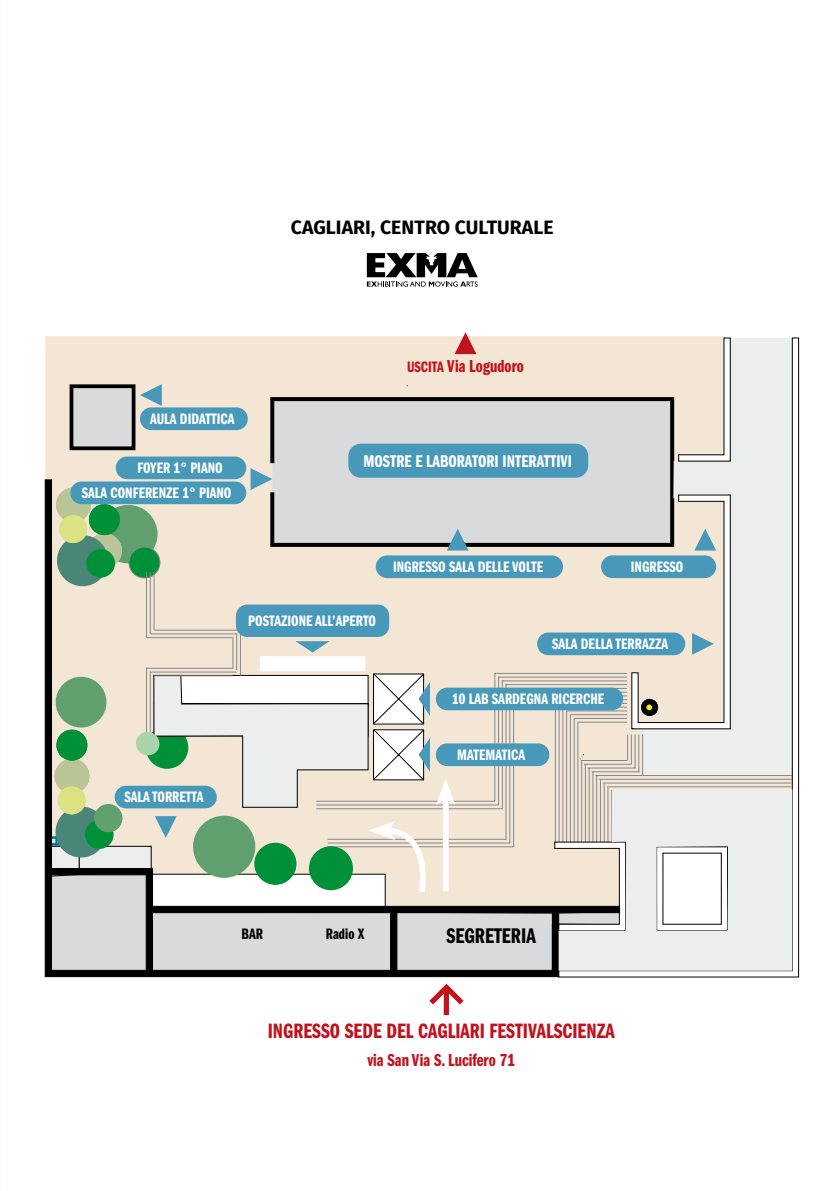
<style>
.page{position:relative;width:840px;height:1191px;background:#fff}
.page>*{position:absolute;margin:0;border:0;box-sizing:border-box;transform-origin:0 0}
.t1{font:22px "ITC Franklin Gothic Std Dm Cp";color:#000}
.t2{font:21.6px "ITC Franklin Gothic Std Dm Cp";color:#c2121d}
.t3{font:700 19.4px "Fira Sans";letter-spacing:.005em;color:#000}
.t4{font:18px "ITC Franklin Gothic Std Dm Cp";color:#c2121d}
.t5{font:17.6px "ITC Franklin Gothic Std Dm Cp";color:#fff}
.t6{font:15.6px "ITC Franklin Gothic Std Dm Cp";color:#fff}
.t7{font:15.6px "ITC Franklin Gothic Std Dm Cp";color:#000}
.s1{font-size:15.6px}
</style>
<div class="page">
<div style="left:45px;top:336px;width:680px;height:143px;background:#f4e6d5"></div>
<svg style="left:268px;top:395px;width:290px;height:84px"></svg>
<svg style="left:429px;top:983px;width:34px;height:32px"></svg>
<svg style="left:558px;top:337px;width:240px;height:640px"></svg>
<svg style="left:45px;top:479px;width:574px;height:498px"></svg>
<div style="left:55px;top:758px;width:34px;height:35px;background:#b9c497;border-radius:50%"></div>
<div style="left:56px;top:487px;width:35px;height:35px;background:#b9c497;border-radius:50%"></div>
<div style="left:87px;top:533px;width:35px;height:35px;background:#b9c497;border-radius:50%"></div>
<div style="left:56px;top:729px;width:31px;height:31px;background:#009037;border-radius:50%"></div>
<div style="left:89px;top:504px;width:31px;height:31px;background:#009037;border-radius:50%"></div>
<div style="left:129px;top:547px;width:31px;height:31px;background:#009037;border-radius:50%"></div>
<div style="left:129px;top:547px;width:31px;height:31px;border:1px solid #87888a;border-radius:50%"></div>
<div style="left:51px;top:846px;width:28px;height:22px;background:#eceded"></div>
<div style="left:51px;top:846px;width:28px;height:22px;border:1px solid #000"></div>
<div style="left:79px;top:846px;width:72px;height:22px;background:#eceded"></div>
<div style="left:79px;top:846px;width:72px;height:22px;border:1px solid #000"></div>
<div style="left:55px;top:806px;width:52px;height:51px;background:#498677;border-radius:50%"></div>
<div style="left:57px;top:535px;width:51px;height:51px;background:#498677;border-radius:50%"></div>
<div style="left:85px;top:820px;width:28px;height:29px;background:#009037;border-radius:50%"></div>
<div style="left:86px;top:549px;width:29px;height:28px;background:#009037;border-radius:50%"></div>
<div style="left:94px;top:804px;width:28px;height:28px;background:#60a06f;border-radius:50%"></div>
<div style="left:58px;top:786px;width:28px;height:28px;background:#dce282;border-radius:50%"></div>
<div style="left:59px;top:515px;width:28px;height:28px;background:#dce282;border-radius:50%"></div>
<hr style="left:146px;top:571px;width:1px;height:66px;background:#87888a">
<hr style="left:150px;top:572px;width:1px;height:62px;background:#87888a">
<hr style="left:154px;top:572px;width:1px;height:58px;background:#87888a">
<div style="left:136px;top:732px;width:23px;height:23px;background:#aad3ac;border-radius:50%"></div>
<svg style="left:558px;top:789px;width:233px;height:181px;fill:#eceded"></svg>
<div style="left:71px;top:386px;width:62px;height:62px;background:#d9dadb"></div>
<div style="left:70px;top:384px;width:65px;height:66px;border:4px solid #000"></div>
<svg style="left:140px;top:384px;width:22px;height:22px"></svg>
<svg style="left:250px;top:468px;width:22px;height:22px"></svg>
<svg style="left:627px;top:337px;width:103px;height:423px"></svg>
<svg style="left:155px;top:816px;width:21px;height:22px"></svg>
<div style="left:600px;top:555px;width:115px;height:23px;background:#4899b9;border-radius:11px"></div>
<div style="left:236px;top:604px;width:153px;height:33px;background:#4899b9;border-radius:11px"></div>
<svg style="left:368px;top:820px;width:64px;height:77px"></svg>
<div style="left:442px;top:795px;width:6px;height:96px;background:#fff"></div>
<svg style="left:436px;top:778px;width:19px;height:27px"></svg>
<div style="left:349px;top:445px;width:237px;height:31px;background:#4899b9;border-radius:11px"></div>
<div style="left:348px;top:443px;width:240px;height:35px;border:2px solid #4899b9;border-radius:11px"></div>
<svg style="left:366px;top:253px;width:111px;height:34px"></svg>
<svg style="left:446px;top:529px;width:22px;height:21px"></svg>
<svg style="left:454px;top:332px;width:22px;height:22px"></svg>
<div style="left:376px;top:556px;width:185px;height:21px;background:#4899b9;border-radius:10px"></div>
<div style="left:375px;top:555px;width:187px;height:23px;border:2px solid #4899b9;border-radius:10px"></div>
<div style="left:71px;top:482px;width:174px;height:21px;background:#4899b9;border-radius:10px"></div>
<div style="left:70px;top:481px;width:176px;height:23px;border:2px solid #4899b9;border-radius:10px"></div>
<div style="left:117px;top:458px;width:128px;height:20px;background:#4899b9;border-radius:10px"></div>
<div style="left:116px;top:456px;width:130px;height:23px;border:2px solid #4899b9;border-radius:10px"></div>
<div style="left:141px;top:408px;width:105px;height:21px;background:#4899b9;border-radius:10px"></div>
<div style="left:140px;top:407px;width:108px;height:23px;border:2px solid #4899b9;border-radius:10px"></div>
<div style="left:436px;top:688px;width:185px;height:21px;background:#4899b9;border-radius:10px"></div>
<div style="left:435px;top:687px;width:187px;height:23px;border:2px solid #4899b9;border-radius:10px"></div>
<div style="left:537px;top:632px;width:148px;height:23px;background:#4899b9;border-radius:11px"></div>
<div style="left:116px;top:787px;width:99px;height:20px;background:#4899b9;border-radius:10px"></div>
<div style="left:115px;top:785px;width:102px;height:23px;border:2px solid #4899b9;border-radius:10px"></div>
<div style="left:436px;top:744px;width:112px;height:21px;background:#4899b9;border-radius:10px"></div>
<div style="left:435px;top:743px;width:114px;height:23px;border:2px solid #4899b9;border-radius:10px"></div>
<svg style="left:146px;top:629px;width:283px;height:178px"></svg>
<p class="t3" style="left:291px;top:211px;width:264px">CAGLIARI, CENTRO CULTURALE</p>
<p class="t6" style="left:150px;top:410px;width:86px">AULA DIDATTICA</p>
<p class="t6" style="left:137px;top:459px;width:87px">FOYER 1° PIANO</p>
<p class="t6" style="left:82px;top:484px;width:151px">SALA CONFERENZE 1° PIANO</p>
<p class="t4" style="left:407px;top:356px;width:118px"><span class="s1">USCITA</span> Via Logudoro</p>
<p class="t5" style="left:363px;top:451px;width:210px">MOSTRE E LABORATORI INTERATTIVI</p>
<p class="t6" style="left:124px;top:788px;width:81px">SALA TORRETTA</p>
<p class="t6" style="left:248px;top:612px;width:129px">POSTAZIONE ALL’APERTO</p>
<p class="t6" style="left:393px;top:558px;width:151px">INGRESSO SALA DELLE VOLTE</p>
<p class="t6" style="left:630px;top:558px;width:54px">INGRESSO</p>
<p class="t6" style="left:552px;top:635px;width:117px">SALA DELLA TERRAZZA</p>
<p class="t6" style="left:452px;top:690px;width:154px">10 LAB SARDEGNA RICERCHE</p>
<p class="t6" style="left:457px;top:746px;width:69px">MATEMATICA</p>
<p class="t7" style="left:241px;top:925px;width:23px">BAR</p>
<p class="t7" style="left:326px;top:925px;width:40px">Radio X</p>
<h1 class="t1" style="left:446px;top:923px;width:91px">SEGRETERIA</h1>
<h2 class="t2" style="left:267px;top:1019px;width:348px">INGRESSO SEDE DEL CAGLIARI FESTIVALSCIENZA</h2>
<p class="t4" style="left:367px;top:1050px;width:149px">via San Via S. Lucifero 71</p>
</div>
